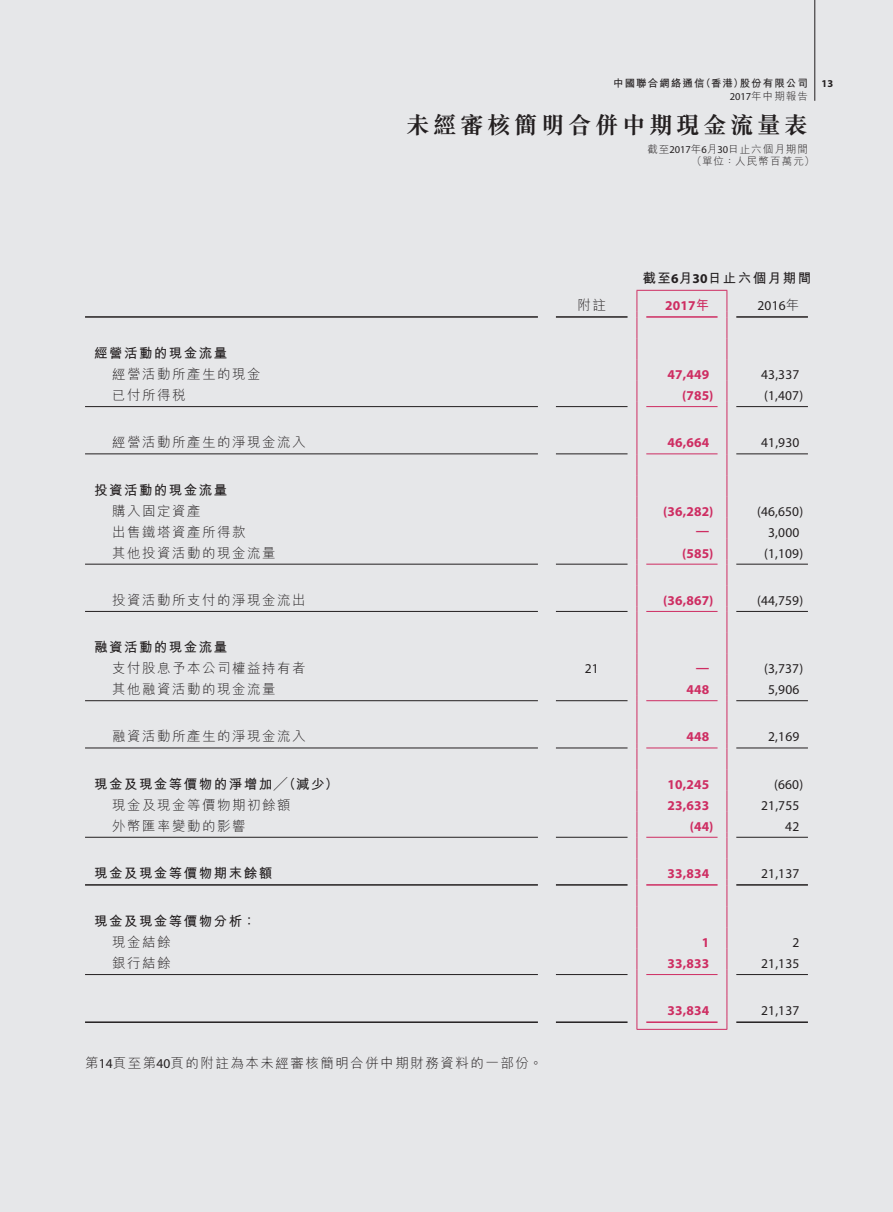
<style>
.page{position:relative;width:893px;height:1212px;background:#e6e7e9}
.page>*{position:absolute;margin:0;border:0;box-sizing:border-box;transform-origin:0 0}
.t1{font:700 24px "M Sung HK";letter-spacing:.125em;color:#231f20}
._01_Body_Text{font:300 13.5px "M Hei HK";letter-spacing:.11em;color:#231f20}
._01_Body_Text-2{font:13.5px "Myriad Pro";letter-spacing:.01em;color:#231f20}
._01_Body_Text-3{font:700 13.5px "Myriad Pro";letter-spacing:.01em;color:#ce2d62}
._01_Body_Text-4{font:700 13.5px "M Hei HK";letter-spacing:.11em;color:#231f20}
.t2{font:300 10.5px/12px "M Hei HK";letter-spacing:.1em;color:#231f20}
.t3{font:700 10.5px "M Hei HK";letter-spacing:.1em;color:#231f20}
.t4{font:700 10.5px "Myriad Pro";color:#231f20}
.s1{font-family:"Myriad Pro";font-weight:400}
.s2{font-family:"Myriad Pro"}
.s3{font-family:"M Hei HK"}
.s4{font-family:"M Hei HK";font-weight:300}
</style>
<div class="page">
<hr style="left:814px;top:0;width:1px;height:101px;background:#231f20">
<hr style="left:636px;top:290px;width:91px;height:1px;background:#ce2d62">
<svg style="left:636px;top:291px;width:1px;height:738px"></svg>
<hr style="left:636px;top:1029px;width:91px;height:1px;background:#ce2d62">
<svg style="left:726px;top:291px;width:1px;height:738px"></svg>
<hr style="left:85px;top:316px;width:453px;height:2px;background:#231f20">
<hr style="left:556px;top:316px;width:71px;height:2px;background:#231f20">
<hr style="left:646px;top:316px;width:71px;height:2px;background:#ce2d62">
<hr style="left:736px;top:316px;width:72px;height:2px;background:#231f20">
<hr style="left:85px;top:406px;width:453px;height:1px;background:#231f20">
<hr style="left:556px;top:406px;width:71px;height:1px;background:#231f20">
<hr style="left:646px;top:406px;width:71px;height:1px;background:#ce2d62">
<hr style="left:736px;top:406px;width:72px;height:1px;background:#231f20">
<hr style="left:85px;top:453px;width:453px;height:1px;background:#231f20">
<hr style="left:556px;top:453px;width:71px;height:1px;background:#231f20">
<hr style="left:646px;top:453px;width:71px;height:1px;background:#ce2d62">
<hr style="left:736px;top:453px;width:72px;height:1px;background:#231f20">
<hr style="left:85px;top:564px;width:453px;height:1px;background:#231f20">
<hr style="left:556px;top:564px;width:71px;height:1px;background:#231f20">
<hr style="left:646px;top:564px;width:71px;height:1px;background:#ce2d62">
<hr style="left:736px;top:564px;width:72px;height:1px;background:#231f20">
<hr style="left:85px;top:611px;width:453px;height:1px;background:#231f20">
<hr style="left:556px;top:611px;width:71px;height:1px;background:#231f20">
<hr style="left:646px;top:611px;width:71px;height:1px;background:#ce2d62">
<hr style="left:736px;top:611px;width:72px;height:1px;background:#231f20">
<hr style="left:85px;top:700px;width:453px;height:1px;background:#231f20">
<hr style="left:556px;top:700px;width:71px;height:1px;background:#231f20">
<hr style="left:646px;top:700px;width:71px;height:1px;background:#ce2d62">
<hr style="left:736px;top:700px;width:72px;height:1px;background:#231f20">
<hr style="left:85px;top:747px;width:453px;height:1px;background:#231f20">
<hr style="left:556px;top:747px;width:71px;height:1px;background:#231f20">
<hr style="left:646px;top:747px;width:71px;height:1px;background:#ce2d62">
<hr style="left:736px;top:747px;width:72px;height:1px;background:#231f20">
<hr style="left:85px;top:837px;width:453px;height:1px;background:#231f20">
<hr style="left:556px;top:837px;width:71px;height:1px;background:#231f20">
<hr style="left:646px;top:837px;width:71px;height:1px;background:#ce2d62">
<hr style="left:736px;top:837px;width:72px;height:1px;background:#231f20">
<hr style="left:85px;top:884px;width:453px;height:2px;background:#231f20">
<hr style="left:556px;top:884px;width:71px;height:2px;background:#231f20">
<hr style="left:646px;top:884px;width:71px;height:2px;background:#ce2d62">
<hr style="left:736px;top:884px;width:72px;height:2px;background:#231f20">
<hr style="left:85px;top:974px;width:453px;height:1px;background:#231f20">
<hr style="left:556px;top:974px;width:71px;height:1px;background:#231f20">
<hr style="left:646px;top:974px;width:71px;height:1px;background:#ce2d62">
<hr style="left:736px;top:974px;width:72px;height:1px;background:#231f20">
<hr style="left:85px;top:1021px;width:453px;height:2px;background:#231f20">
<hr style="left:556px;top:1021px;width:71px;height:2px;background:#231f20">
<hr style="left:646px;top:1021px;width:71px;height:2px;background:#ce2d62">
<hr style="left:736px;top:1021px;width:72px;height:2px;background:#231f20">
<p class="t3" style="left:613px;top:76px;width:196px">中國聯合網絡通信（香港）股份有限公司</p>
<p class="t2" style="left:730px;top:89px;width:80px"><span class="s1">2017</span>年中期報告</p>
<h1 class="t1" style="left:406px;top:108px;width:403px">未經審核簡明合併中期現金流量表</h1>
<p class="t2" style="left:692px;top:142px;width:124px;text-indent:-44px">截至<span class="s1">2017</span>年<span class="s1">6</span>月<span class="s1">30</span>日止六個月期間（單位：人民幣百萬元）</p>
<p class="t4" style="left:821px;top:77px;width:13px">13</p>
<p class="_01_Body_Text-4" style="left:643px;top:268px;width:170px">截至<span class="s2">6</span>月<span class="s2">30</span>日止六個月期間</p>
<p class="_01_Body_Text" style="left:577px;top:295px;width:30px">附註</p>
<p class="_01_Body_Text-3" style="left:665px;top:297px;width:46px">2017<span class="s3">年</span></p>
<p class="_01_Body_Text-2" style="left:757px;top:297px;width:43px">2016<span class="s4">年</span></p>
<p class="_01_Body_Text-4" style="left:94px;top:343px;width:135px">經營活動的現金流量</p>
<p class="_01_Body_Text" style="left:112px;top:365px;width:150px">經營活動所產生的現金</p>
<p class="_01_Body_Text-3" style="left:668px;top:366px;width:43px">47,449</p>
<p class="_01_Body_Text-2" style="left:761px;top:366px;width:40px">43,337</p>
<p class="_01_Body_Text" style="left:112px;top:386px;width:75px">已付所得稅</p>
<p class="_01_Body_Text-3" style="left:682px;top:387px;width:33px">(785)</p>
<p class="_01_Body_Text-2" style="left:764px;top:387px;width:41px">(1,407)</p>
<p class="_01_Body_Text" style="left:112px;top:433px;width:195px">經營活動所產生的淨現金流入</p>
<p class="_01_Body_Text-3" style="left:668px;top:434px;width:43px">46,664</p>
<p class="_01_Body_Text-2" style="left:761px;top:434px;width:40px">41,930</p>
<p class="_01_Body_Text-4" style="left:94px;top:480px;width:135px">投資活動的現金流量</p>
<p class="_01_Body_Text" style="left:112px;top:501px;width:90px">購入固定資產</p>
<p class="_01_Body_Text-3" style="left:663px;top:502px;width:52px">(36,282)</p>
<p class="_01_Body_Text-2" style="left:757px;top:503px;width:48px">(46,650)</p>
<p class="_01_Body_Text" style="left:112px;top:522px;width:135px">出售鐵塔資產所得款</p>
<p class="_01_Body_Text-3" style="left:696px;top:522px;width:15px">—</p>
<p class="_01_Body_Text-2" style="left:768px;top:524px;width:33px">3,000</p>
<p class="_01_Body_Text" style="left:112px;top:543px;width:165px">其他投資活動的現金流量</p>
<p class="_01_Body_Text-3" style="left:682px;top:544px;width:33px">(585)</p>
<p class="_01_Body_Text-2" style="left:764px;top:545px;width:41px">(1,109)</p>
<p class="_01_Body_Text" style="left:112px;top:590px;width:195px">投資活動所支付的淨現金流出</p>
<p class="_01_Body_Text-3" style="left:663px;top:591px;width:52px">(36,867)</p>
<p class="_01_Body_Text-2" style="left:757px;top:592px;width:48px">(44,759)</p>
<p class="_01_Body_Text-4" style="left:94px;top:637px;width:135px">融資活動的現金流量</p>
<p class="_01_Body_Text" style="left:112px;top:659px;width:195px">支付股息予本公司權益持有者</p>
<p class="_01_Body_Text-2" style="left:585px;top:660px;width:15px">21</p>
<p class="_01_Body_Text-3" style="left:696px;top:658px;width:15px">—</p>
<p class="_01_Body_Text-2" style="left:764px;top:660px;width:41px">(3,737)</p>
<p class="_01_Body_Text" style="left:112px;top:680px;width:165px">其他融資活動的現金流量</p>
<p class="_01_Body_Text-3" style="left:686px;top:681px;width:24px">448</p>
<p class="_01_Body_Text-2" style="left:768px;top:681px;width:33px">5,906</p>
<p class="_01_Body_Text" style="left:112px;top:727px;width:195px">融資活動所產生的淨現金流入</p>
<p class="_01_Body_Text-3" style="left:686px;top:728px;width:24px">448</p>
<p class="_01_Body_Text-2" style="left:768px;top:728px;width:33px">2,169</p>
<p class="_01_Body_Text-4" style="left:94px;top:774px;width:246px">現金及現金等價物的淨增加╱（減少）</p>
<p class="_01_Body_Text-3" style="left:668px;top:775px;width:43px">10,245</p>
<p class="_01_Body_Text-2" style="left:774px;top:776px;width:31px">(660)</p>
<p class="_01_Body_Text" style="left:112px;top:795px;width:180px">現金及現金等價物期初餘額</p>
<p class="_01_Body_Text-3" style="left:668px;top:796px;width:43px">23,633</p>
<p class="_01_Body_Text-2" style="left:761px;top:797px;width:40px">21,755</p>
<p class="_01_Body_Text" style="left:112px;top:816px;width:135px">外幣匯率變動的影響</p>
<p class="_01_Body_Text-3" style="left:690px;top:817px;width:25px">(44)</p>
<p class="_01_Body_Text-2" style="left:785px;top:818px;width:15px">42</p>
<p class="_01_Body_Text-4" style="left:94px;top:863px;width:180px">現金及現金等價物期末餘額</p>
<p class="_01_Body_Text-3" style="left:668px;top:864px;width:43px">33,834</p>
<p class="_01_Body_Text-2" style="left:761px;top:865px;width:40px">21,137</p>
<p class="_01_Body_Text-4" style="left:94px;top:911px;width:164px">現金及現金等價物分析：</p>
<p class="_01_Body_Text" style="left:112px;top:932px;width:60px">現金結餘</p>
<p class="_01_Body_Text-3" style="left:702px;top:933px;width:9px">1</p>
<p class="_01_Body_Text-2" style="left:792px;top:934px;width:8px">2</p>
<p class="_01_Body_Text" style="left:112px;top:953px;width:60px">銀行結餘</p>
<p class="_01_Body_Text-3" style="left:668px;top:954px;width:43px">33,833</p>
<p class="_01_Body_Text-2" style="left:761px;top:955px;width:40px">21,135</p>
<p class="_01_Body_Text-3" style="left:668px;top:1002px;width:43px">33,834</p>
<p class="_01_Body_Text-2" style="left:761px;top:1002px;width:40px">21,137</p>
<p class="_01_Body_Text" style="left:85px;top:1054px;width:459px">第<span class="s1">14</span>頁至第<span class="s1">40</span>頁的附註為本未經審核簡明合併中期財務資料的一部份。</p>
</div>
